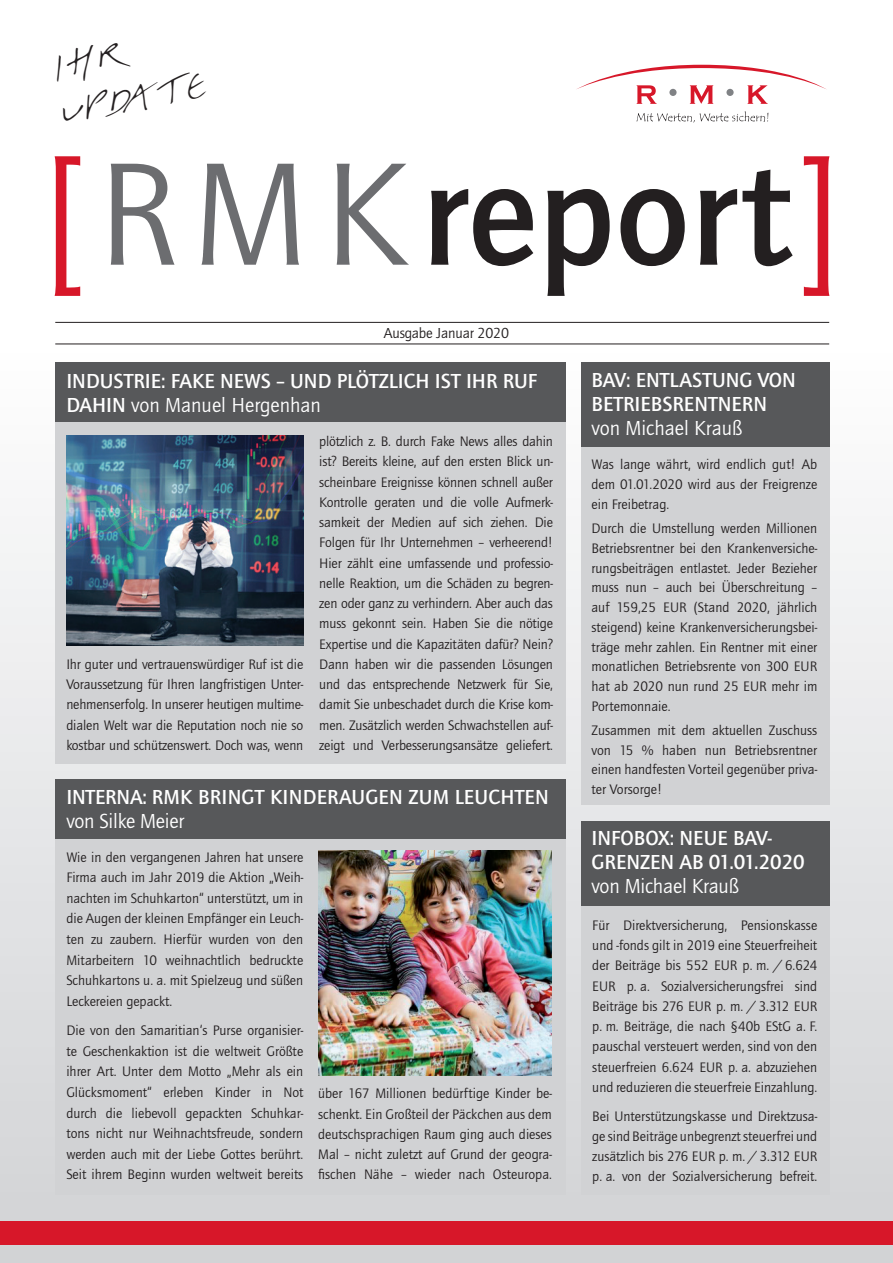
<style>
.page{position:relative;width:893px;height:1263px;background:#fff}
.page>*{position:absolute;margin:0;border:0;box-sizing:border-box;transform-origin:0 0}
.t1{font:700 151.35px "Quay Itc T";color:#231f20}
.t2{font:34.65px/45.2px "Linotype Belle";color:#231f20}
.t3{font:700 21px/24px "Quay Itc T";color:#fff}
.t4{font:21px "Quay Itc T";letter-spacing:-.01em;color:#fff}
.t5{font:15px "Quay Itc T";letter-spacing:-.01em;color:#231f20}
.t6{font:14.25px/20.2px "Quay Itc T";color:#231f20;text-align:justify}
.s1{font-weight:400;color:#d71729}
.s2{font-weight:400;color:#6c6d70}
.s3{font-weight:400}
</style>
<div class="page">
<div style="left:0;top:349px;width:893px;height:914px;background:linear-gradient(to bottom,#fefefe,#d1d2d4)"></div>
<hr style="left:55px;top:322px;width:774px;height:1px;background:#231f20">
<hr style="left:55px;top:344px;width:774px;height:1px;background:#231f20">
<div style="left:0;top:1221px;width:893px;height:24px;background:#d71729"></div>
<svg style="left:636px;top:111px;width:132px;height:12px"></svg>
<svg style="left:577px;top:65px;width:250px;height:39px"></svg>
<div style="left:669px;top:89px;width:8px;height:7px;background:#808285;border-radius:50%"></div>
<div style="left:726px;top:89px;width:8px;height:7px;background:#808285;border-radius:50%"></div>
<div style="left:581px;top:905px;width:248px;height:290px;background:#d1d2d4"></div>
<div style="left:581px;top:821px;width:248px;height:84px;background:#57585a"></div>
<div style="left:581px;top:447px;width:248px;height:358px;background:#d1d2d4"></div>
<div style="left:55px;top:416px;width:511px;height:348px;background:#d1d2d4"></div>
<div style="left:581px;top:362px;width:248px;height:85px;background:#57585a"></div>
<div style="left:55px;top:794px;width:511px;height:401px;background:#d1d2d4"></div>
<div style="left:55px;top:362px;width:511px;height:59px;background:#57585a"></div>
<div style="left:55px;top:779px;width:511px;height:60px;background:#57585a"></div>
<img style="left:66px;top:435px;width:237px;height:210px">
<img style="left:318px;top:850px;width:234px;height:226px">
<h2 class="t2" style="left:48px;top:47px;width:151px;rotate:-11deg">IHR<br>UPDATE</h2>
<h1 class="t1" style="left:43px;top:126px;width:800px"><span class="s1">[</span><span class="s2">RMK</span>report<span class="s1">]</span></h1>
<p class="t5" style="left:384px;top:324px;width:127px">Ausgabe Januar 2020</p>
<h3 class="t3" style="left:66px;top:368px;width:472px">INDUSTRIE: FAKE NEWS – UND PLÖTZLICH IST IHR RUF<br>DAHIN <span class="s3">von Manuel Hergenhan</span></h3>
<p class="t6" style="left:66px;top:654px;width:238px">Ihr guter und vertrauenswürdiger Ruf ist die Voraussetzung für Ihren langfristigen Unter&shy;nehmenserfolg. In unserer heutigen multime&shy;dialen Welt war die Reputation noch nie so kostbar und schützenswert. Doch was, wenn</p>
<p class="t6" style="left:319px;top:431px;width:235px">plötzlich z. B. durch Fake News alles dahin ist? Bereits kleine, auf den ersten Blick un&shy;scheinbare Ereignisse können schnell außer Kontrolle geraten und die volle Aufmerk&shy;samkeit der Medien auf sich ziehen. Die Folgen für Ihr Unternehmen – verheerend!<br>Hier zählt eine umfassende und professio&shy;nelle Reaktion, um die Schäden zu begren&shy;zen oder ganz zu verhindern. Aber auch das muss gekonnt sein. Haben Sie die nötige Expertise und die Kapazitäten dafür? Nein?<br>Dann haben wir die passenden Lösungen und das entsprechende Netzwerk für Sie, damit Sie unbeschadet durch die Krise kom&shy;men. Zusätzlich werden Schwachstellen auf&shy;zeigt und Verbesserungsansätze geliefert.</p>
<h3 class="t3" style="left:66px;top:784px;width:484px">INTERNA: RMK BRINGT KINDERAUGEN ZUM LEUCHTEN</h3>
<h3 class="t4" style="left:66px;top:809px;width:120px">von Silke Meier</h3>
<p class="t6" style="left:66px;top:846px;width:239px">Wie in den vergangenen Jahren hat unsere Firma auch im Jahr 2019 die Aktion „Weih&shy;nachten im Schuhkarton“ unterstützt, um in die Augen der kleinen Empfänger ein Leuch&shy;ten zu zaubern. Hierfür wurden von den Mitarbeitern 10 weihnachtlich bedruckte Schuhkartons u. a. mit Spielzeug und süßen Leckereien gepackt.</p>
<p class="t6" style="left:66px;top:1020px;width:239px">Die von den Samaritian‘s Purse organisier&shy;te Geschenkaktion ist die weltweit Größte ihrer Art. Unter dem Motto „Mehr als ein Glücksmoment“ erleben Kinder in Not durch die liebevoll gepackten Schuhkar&shy;tons nicht nur Weihnachtsfreude, sondern werden auch mit der Liebe Gottes berührt.<br>Seit ihrem Beginn wurden weltweit bereits</p>
<p class="t6" style="left:318px;top:1083px;width:235px">über 167 Millionen bedürftige Kinder be&shy;schenkt. Ein Großteil der Päckchen aus dem deutschsprachigen Raum ging auch dieses Mal – nicht zuletzt auf Grund der geogra&shy;fischen Nähe – wieder nach Osteuropa.</p>
<h3 class="t3" style="left:591px;top:367px;width:206px">BAV: ENTLASTUNG VON<br>BETRIEBSRENTNERN</h3>
<h3 class="t4" style="left:591px;top:415px;width:152px">von Michael Krauß</h3>
<p class="t6" style="left:591px;top:455px;width:227px;line-height:19.8px">Was lange währt, wird endlich gut! Ab dem 01.01.2020 wird aus der Freigrenze ein Freibetrag.</p>
<p class="t6" style="left:591px;top:518px;width:227px;line-height:19.8px">Durch die Umstellung werden Millionen Betriebsrentner bei den Krankenversiche&shy;rungsbeiträgen entlastet. Jeder Bezieher muss nun – auch bei Überschreitung – auf 159,25 EUR (Stand 2020, jährlich steigend) keine Krankenversicherungsbei&shy;träge mehr zahlen. Ein Rentner mit einer monatlichen Betriebsrente von 300 EUR hat ab 2020 nun rund 25 EUR mehr im Portemonnaie.</p>
<p class="t6" style="left:591px;top:720px;width:227px;line-height:19.8px">Zusammen mit dem aktuellen Zuschuss von 15 % haben nun Betriebsrentner einen handfesten Vorteil gegenüber priva&shy;ter Vorsorge!</p>
<h3 class="t3" style="left:591px;top:825px;width:215px">INFOBOX: NEUE BAV-<br>GRENZEN AB 01.01.2020</h3>
<h3 class="t4" style="left:591px;top:873px;width:149px">von Michael Krauß</h3>
<p class="t6" style="left:592px;top:915px;width:227px">Für Direktversicherung, Pensionskasse und -fonds gilt in 2019 eine Steuerfreiheit der Beiträge bis 552 EUR p. m. / 6.624<br>EUR p. a. Sozialversicherungsfrei sind Beiträge bis 276 EUR p. m. / 3.312 EUR p. m. Beiträge, die nach §40b EStG a. F. pauschal versteuert werden, sind von den steuerfreien 6.624 EUR p. a. abzuziehen und reduzieren die steuerfreie Einzahlung.</p>
<p class="t6" style="left:592px;top:1105px;width:227px">Bei Unterstützungskasse und Direktzusa&shy;ge sind Beiträge unbegrenzt steuerfrei und zusätzlich bis 276 EUR p. m. / 3.312 EUR p. a. von der Sozialversicherung befreit.</p>
</div>
